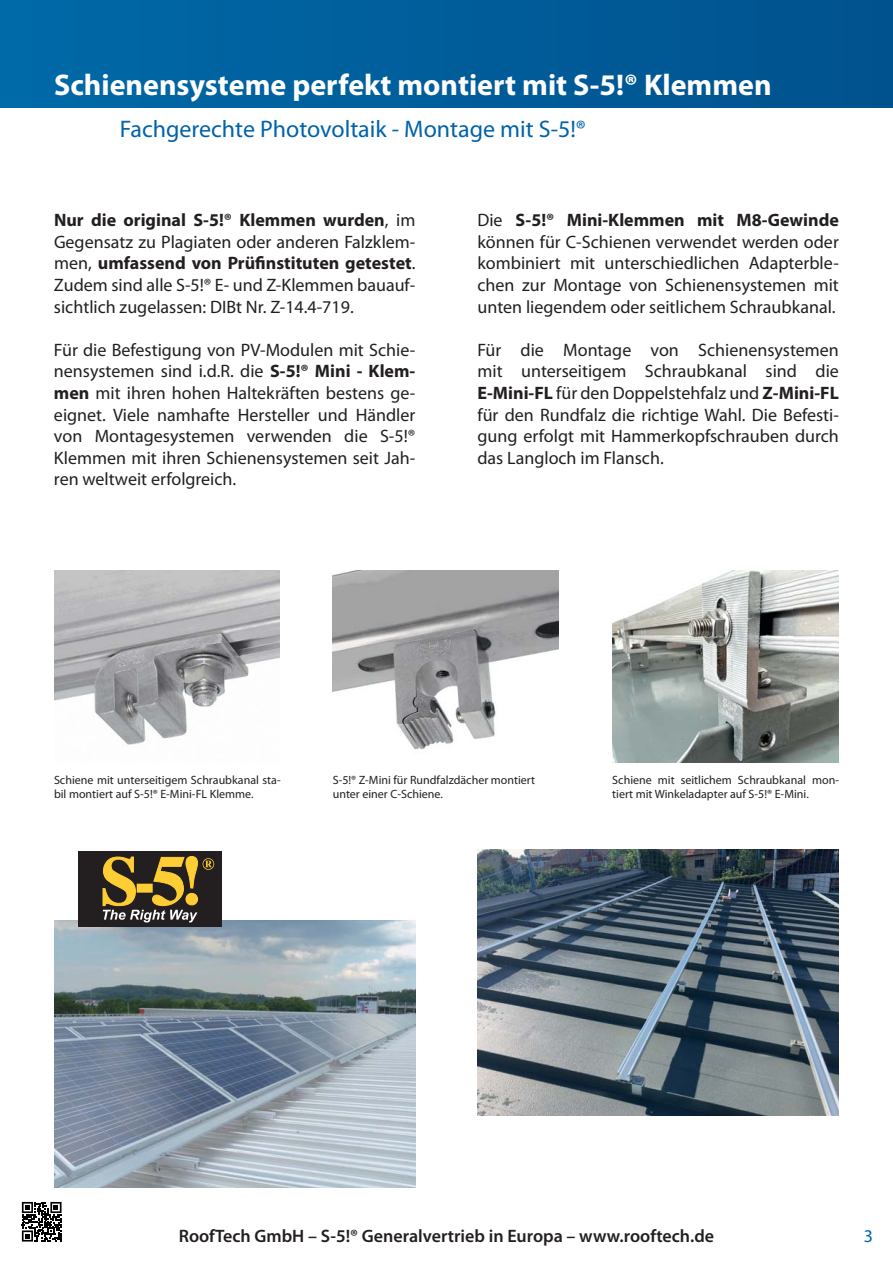
<style>
.page{position:relative;width:893px;height:1263px;background:#fff}
.page>*{position:absolute;margin:0;border:0;box-sizing:border-box;transform-origin:0 0}
.t1{font:700 30px "Myriad Pro";color:#fff}
.t2{font:24px "Myriad Pro";color:#0063ab}
.t3{font:18px/21.6px "Myriad Pro";color:#231f20;text-align:justify}
.t4{font:600 18px "Myriad Pro";color:#231f20}
.t5{font:18px "Myriad Pro";color:#0063ab}
.t6{font:12px/13.5px "Myriad Pro";color:#231f20}
.s1{font-weight:700}
</style>
<div class="page">
<div style="left:0;top:0;width:893px;height:107px;background:#005d9a"></div>
<img style="left:333px;top:571px;width:225px;height:179px">
<img style="left:477px;top:849px;width:362px;height:267px">
<img style="left:54px;top:571px;width:225px;height:174px">
<img style="left:612px;top:571px;width:226px;height:191px">
<img style="left:54px;top:921px;width:361px;height:266px">
<div style="left:79px;top:850px;width:143px;height:76px;background:#231f20"></div>
<svg style="left:103px;top:856px;width:111px;height:66px"></svg>
<svg style="left:21px;top:1201px;width:41px;height:41px"></svg>
<svg style="left:22px;top:1202px;width:40px;height:39px"></svg>
<h1 class="t1" style="left:54px;top:73px;width:719px">Schienensysteme perfekt montiert mit S-5!® Klemmen</h1>
<h2 class="t2" style="left:120px;top:120px;width:468px">Fachgerechte Photovoltaik - Montage mit S-5!®</h2>
<p class="t3" style="left:54px;top:211px;width:363px"><span class="s1">Nur die original S-5!® Klemmen wurden</span>, im Gegensatz zu Plagiaten oder anderen Falzklem&shy;men, <span class="s1">umfassend von Prüfinstituten getestet</span>.<br>Zudem sind alle S-5!® E- und Z-Klemmen bauauf&shy;sichtlich zugelassen: DIBt Nr. Z-14.4-719.</p>
<p class="t3" style="left:54px;top:341px;width:363px">Für die Befestigung von PV-Modulen mit Schie&shy;nensystemen sind i.d.R. die <span class="s1">S-5!® Mini - Klem&shy;men</span> mit ihren hohen Haltekräften bestens ge&shy;eignet. Viele namhafte Hersteller und Händler von Montagesystemen verwenden die S-5!® Klemmen mit ihren Schienensystemen seit Jah&shy;ren weltweit erfolgreich.</p>
<p class="t3" style="left:477px;top:211px;width:363px">Die <span class="s1">S-5!® Mini-Klemmen mit M8-Gewinde </span>können für C-Schienen verwendet werden oder kombiniert mit unterschiedlichen Adapterble&shy;chen zur Montage von Schienensystemen mit unten liegendem oder seitlichem Schraubkanal.</p>
<p class="t3" style="left:477px;top:341px;width:363px">Für die Montage von Schienensystemen mit unterseitigem Schraubkanal sind die <span class="s1">E-Mini-FL</span> für den Doppelstehfalz und <span class="s1">Z-Mini-FL </span>für den Rundfalz die richtige Wahl. Die Befesti&shy;gung erfolgt mit Hammerkopfschrauben durch das Langloch im Flansch.</p>
<p class="t6" style="left:333px;top:775px;width:204px">S-5!® Z-Mini für Rundfalzdächer montiert unter einer C-Schiene.</p>
<p class="t6" style="left:54px;top:775px;width:228px">Schiene mit unterseitigem Schraubkanal sta&shy;bil montiert auf S-5!® E-Mini-FL Klemme.</p>
<p class="t6" style="left:612px;top:775px;width:228px">Schiene mit seitlichem Schraubkanal mon&shy;tiert mit Winkeladapter auf S-5!® E-Mini.</p>
<p class="t4" style="left:179px;top:1229px;width:537px">RoofTech GmbH – S-5!® Generalvertrieb in Europa – www.rooftech.de</p>
<p class="t5" style="left:864px;top:1229px;width:11px">3</p>
</div>
